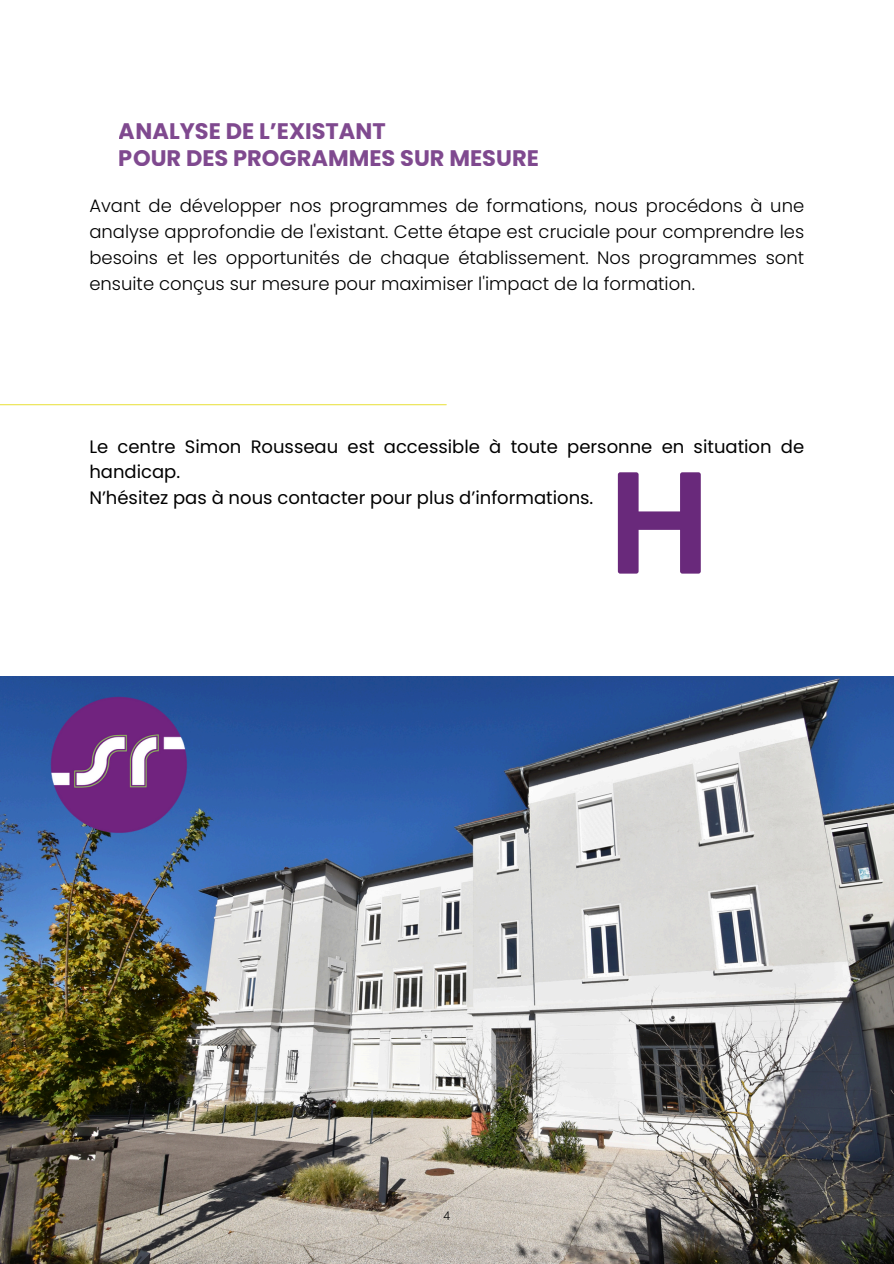
<style>
.page{position:relative;width:894px;height:1264px;background:#fff}
.page>*{position:absolute;margin:0;border:0;box-sizing:border-box;transform-origin:0 0}
.t1{font:700 22.5px/27px "Poppins";color:#69297b}
.t2{font:300 18px/25.8px "Poppins";color:#000;text-align:justify}
.t3{font:18px/25.8px "Poppins";color:#000}
.t4{font:300 12.15px "Nunito";color:#000}
</style>
<div class="page">
<img style="left:0;top:676px;width:893px;height:586px">
<hr style="left:0;top:404px;width:446px;height:1px;background:#ebe34d">
<svg style="left:617px;top:472px;width:83px;height:101px"></svg>
<img style="left:50px;top:696px;width:138px;height:137px">
<p class="t1" style="left:119px;top:117px;width:421px">ANALYSE DE L’EXISTANT<br>POUR DES PROGRAMMES SUR MESURE</p>
<p class="t2" style="left:89px;top:193px;width:716px">Avant de développer nos programmes de formations, nous procédons à une analyse approfondie de l'existant. Cette étape est cruciale pour comprendre les besoins et les opportunités de chaque établissement. Nos programmes sont ensuite conçus sur mesure pour maximiser l'impact de la formation.</p>
<p class="t3" style="left:89px;top:433px;width:716px">Le centre Simon Rousseau est accessible à toute personne en situation de handicap.</p>
<p class="t3" style="left:89px;top:485px;width:505px">N’hésitez pas à nous contacter pour plus d’informations.</p>
<h1 class="t4" style="left:443px;top:1207px;width:9px">4</h1>
</div>
